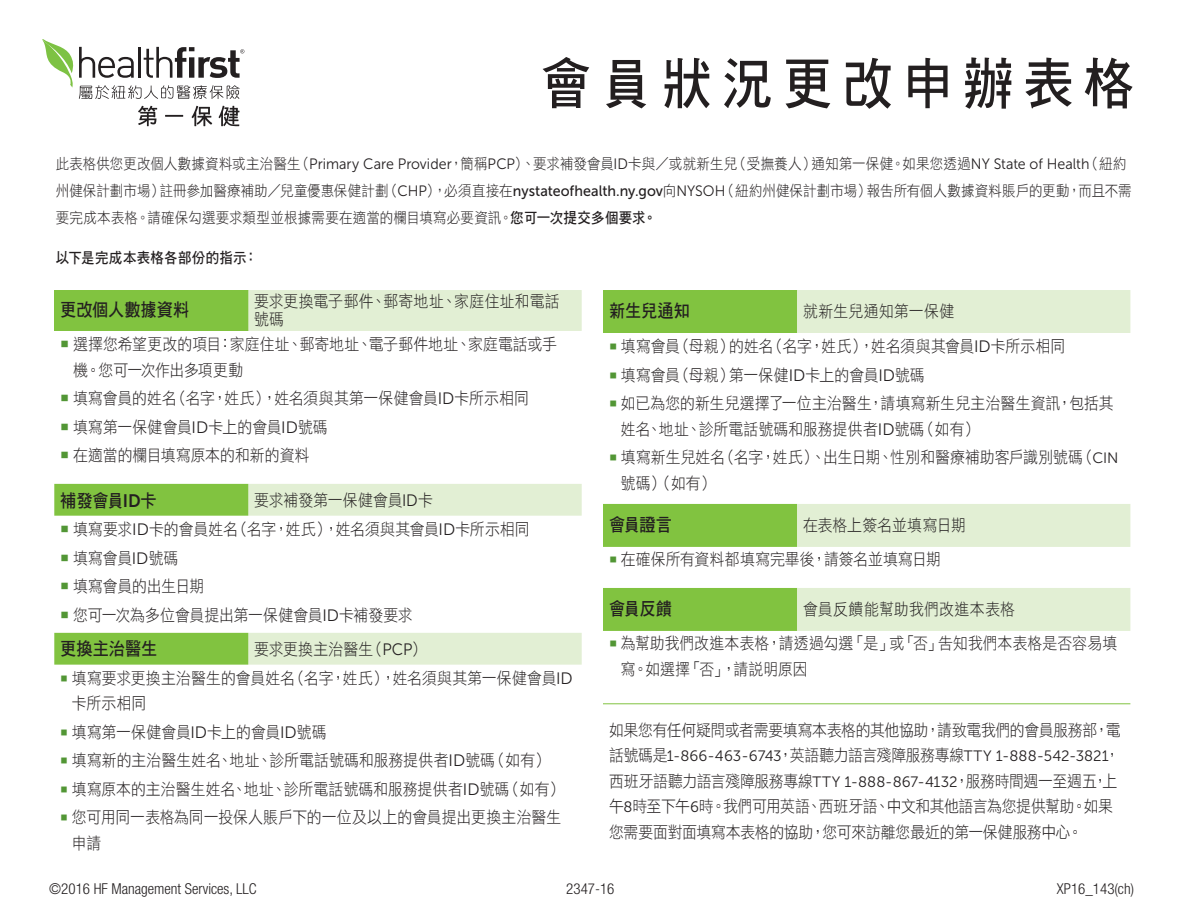
<style>
.page{position:relative;width:1188px;height:918px;background:#fff}
.page>*{position:absolute;margin:0;border:0;box-sizing:border-box;transform-origin:0 0}
.t1{font:55.8px "DF Hei Std W7";letter-spacing:.2em;color:#231f20;scale:.9 1}
.t2{font:18px "DF Hei Std W7";letter-spacing:-.005em;color:#231f20;scale:.9 1}
.t3{font:16.5px/25.5px "DF Hei Std W3";color:#231f20;scale:.9 1}
.t4{font:16.5px/25.5px "DF Hei Std W3";letter-spacing:-.025em;color:#231f20;scale:.9 1}
.t5{font:16.5px "DF Hei Std W3";letter-spacing:-.02em;color:#231f20;scale:.9 1}
.t6{font:16.5px "DF Hei Std W3";letter-spacing:.025em;color:#231f20;scale:.9 1}
.t7{font:16.5px "DF Hei Std W3";letter-spacing:.02em;color:#231f20;scale:.9 1}
.t8{font:15px/27px "DF Hei Std W3";letter-spacing:.01em;color:#231f20;scale:.9 1}
.t9{font:15px "Museo Sans 300";color:#231f20}
.t10{font:300 condensed 15px "Helvetica Neue LT Std";color:#231f20}
.t11{font:15px "DF Hei Std W7";letter-spacing:.02em;color:#231f20;scale:.9 1}
.s1{font-family:"Museo Sans 300"}
.s2{font-family:"Museo Sans 500"}
.s3{font-family:"DF Hei Std W7"}
.s4{color:#529635}
.s5{font-family:"Museo Sans 700"}
.s6{font-family:"Museo Sans 300";font-size:15px}
.s7{font-family:"DF Hei Std W3";font-size:16.5px}
</style>
<div class="page">
<svg style="left:42px;top:39px;width:202px;height:60px"></svg>
<svg style="left:138px;top:106px;width:19px;height:20px"></svg>
<svg style="left:165px;top:115px;width:18px;height:2px"></svg>
<svg style="left:192px;top:106px;width:20px;height:20px"></svg>
<svg style="left:219px;top:106px;width:20px;height:20px"></svg>
<div style="left:54px;top:290px;width:194px;height:41px;background:#81c340"></div>
<svg style="left:248px;top:290px;width:334px;height:375px"></svg>
<svg style="left:54px;top:484px;width:194px;height:181px"></svg>
<div style="left:603px;top:290px;width:194px;height:43px;background:#81c340"></div>
<svg style="left:797px;top:290px;width:333px;height:341px"></svg>
<hr style="left:603px;top:703px;width:194px;height:1px;background:#81c340">
<hr style="left:797px;top:703px;width:333px;height:1px;background:#81c340">
<svg style="left:603px;top:504px;width:194px;height:127px"></svg>
<p class="t1" style="left:541px;top:53px;width:660px">會員狀況更改申辦表格</p>
<p class="t8" style="left:56px;top:150px;width:1197px">此表格供您更改個人數據資料或主治醫生（<span class="s1">Primary Care Provider</span>，簡稱<span class="s1">PCP</span>）、要求補發會員<span class="s1">ID</span>卡與／或就新生兒（受撫養人）通知第一保健。如果您透過<span class="s1">NY State of Health</span>（紐約州健保計劃市場）註冊參加醫療補助／兒童優惠保健計劃（<span class="s1">CHP</span>），必須直接在<span class="s2">nystateofhealth.ny.gov</span>向<span class="s1">NYSOH</span>（紐約州健保計劃市場）報告所有個人數據資料賬戶的更動，而且不需要完成本表格。請確保勾選要求類型並根據需要在適當的欄目填寫必要資訊。<span class="s3">您可一次提交多個要求。</span></p>
<p class="t11" style="left:56px;top:250px;width:226px">以下是完成本表格各部份的指示：</p>
<p class="t2" style="left:60px;top:300px;width:145px">更改個人數據資料</p>
<p class="t3" style="left:254px;top:292px;width:341px;line-height:18px">要求更換電子郵件、郵寄地址、家庭住址和電話號碼</p>
<p class="t3" style="left:73px;top:331px;width:539px;text-indent:-13px"><span class="s4">○</span> 選擇您希望更改的項目：家庭住址、郵寄地址、電子郵件地址、家庭電話或手機。您可一次作出多項更動</p>
<p class="t3" style="left:60px;top:385px;width:522px"><span class="s4">○</span> 填寫會員的姓名（名字，姓氏），姓名須與其第一保健會員<span class="s1">ID</span>卡所示相同</p>
<p class="t3" style="left:60px;top:414px;width:299px"><span class="s4">○</span> 填寫第一保健會員<span class="s1">ID</span>卡上的會員<span class="s1">ID</span>號碼</p>
<p class="t3" style="left:60px;top:442px;width:279px"><span class="s4">○</span> 在適當的欄目填寫原本的和新的資料</p>
<p class="t2" style="left:60px;top:490px;width:109px">補發會員<span class="s5">ID</span>卡</p>
<p class="t3" style="left:254px;top:487px;width:200px">要求補發第一保健會員<span class="s1">ID</span>卡</p>
<p class="t3" style="left:60px;top:516px;width:523px"><span class="s4">○</span> 填寫要求<span class="s1">ID</span>卡的會員姓名（名字，姓氏），姓名須與其會員<span class="s1">ID</span>卡所示相同</p>
<p class="t3" style="left:60px;top:545px;width:133px"><span class="s4">○</span> 填寫會員<span class="s1">ID</span>號碼</p>
<p class="t5" style="left:60px;top:577px;width:162px"><span class="s4">○</span> 填寫會員的出生日期</p>
<p class="t3" style="left:60px;top:602px;width:393px"><span class="s4">○</span> 您可一次為多位會員提出第一保健會員<span class="s1">ID</span>卡補發要求</p>
<p class="t2" style="left:60px;top:638px;width:109px">更換主治醫生</p>
<p class="t3" style="left:254px;top:636px;width:191px">要求更換主治醫生（<span class="s1">PCP</span>）</p>
<p class="t3" style="left:72px;top:665px;width:558px;text-indent:-12px"><span class="s4">○</span> 填寫要求更換主治醫生的會員姓名（名字，姓氏），姓名須與其第一保健會員<span class="s1">ID</span>卡所示相同</p>
<p class="t3" style="left:60px;top:719px;width:297px"><span class="s4">○</span> 填寫第一保健會員<span class="s1">ID</span>卡上的會員<span class="s1">ID</span>號碼</p>
<p class="t3" style="left:60px;top:747px;width:544px"><span class="s4">○</span> 填寫新的主治醫生姓名、地址、診所電話號碼和服務提供者<span class="s1">ID</span>號碼（如有）</p>
<p class="t3" style="left:60px;top:776px;width:560px"><span class="s4">○</span> 填寫原本的主治醫生姓名、地址、診所電話號碼和服務提供者<span class="s1">ID</span>號碼（如有）</p>
<p class="t3" style="left:72px;top:804px;width:546px;text-indent:-12px"><span class="s4">○</span> 您可用同一表格為同一投保人賬戶下的一位及以上的會員提出更換主治醫生申請</p>
<p class="t10" style="left:49px;top:880px;width:209px">©2016 HF Management Services, LLC</p>
<p class="t10" style="left:566px;top:880px;width:50px">2347-16</p>
<p class="t10" style="left:1057px;top:880px;width:79px">XP16_143(ch)</p>
<p class="t2" style="left:609px;top:301px;width:92px">新生兒通知</p>
<p class="t7" style="left:803px;top:302px;width:170px">就新生兒通知第一保健</p>
<p class="t3" style="left:609px;top:333px;width:508px"><span class="s4">○</span> 填寫會員（母親）的姓名（名字，姓氏），姓名須與其會員<span class="s1">ID</span>卡所示相同</p>
<p class="t3" style="left:609px;top:362px;width:352px"><span class="s4">○</span> 填寫會員（母親）第一保健<span class="s1">ID</span>卡上的會員<span class="s1">ID</span>號碼</p>
<p class="t3" style="left:621px;top:390px;width:549px;text-indent:-12px"><span class="s4">○</span> 如已為您的新生兒選擇了一位主治醫生，請填寫新生兒主治醫生資訊，包括其姓名、地址、診所電話號碼和服務提供者<span class="s1">ID</span>號碼（如有）</p>
<p class="t3" style="left:621px;top:444px;width:554px;text-indent:-12px"><span class="s4">○</span> 填寫新生兒姓名（名字，姓氏）、出生日期、性別和醫療補助客戶識別號碼（<span class="s6">CIN</span>號碼）（如有）</p>
<p class="t2" style="left:609px;top:515px;width:72px">會員證言</p>
<p class="t3" style="left:803px;top:512px;width:183px">在表格上簽名並填寫日期</p>
<p class="t3" style="left:609px;top:546px;width:371px"><span class="s4">○</span> 在確保所有資料都填寫完畢後，請簽名並填寫日期</p>
<p class="t2" style="left:609px;top:599px;width:71px">會員反饋</p>
<p class="t6" style="left:803px;top:600px;width:237px">會員反饋能幫助我們改進本表格</p>
<p class="t3" style="left:621px;top:630px;width:553px;text-indent:-12px"><span class="s4">○</span> 為幫助我們改進本表格，請透過勾選「是」或「否」告知我們本表格是否容易填寫。如選擇「否」，請說明原因</p>
<p class="t5" style="left:609px;top:721px;width:570px">如果您有任何疑問或者需要填寫本表格的其他協助，請致電我們的會員服務部，電</p>
<p class="t9" style="left:609px;top:748px;width:512px"><span class="s7">話號碼是</span>1-866-463-6743<span class="s7">，英語聽力語言殘障服務專線</span>TTY 1-888-542-3821<span class="s7">，</span></p>
<p class="t4" style="left:609px;top:768px;width:566px">西班牙語聽力語言殘障服務專線<span class="s6">TTY 1-888-867-4132</span>，服務時間週一至週五，上午<span class="s6">8</span>時至下午<span class="s6">6</span>時。我們可用英語、西班牙語、中文和其他語言為您提供幫助。如果您需要面對面填寫本表格的協助，您可來訪離您最近的第一保健服務中心。</p>
</div>
